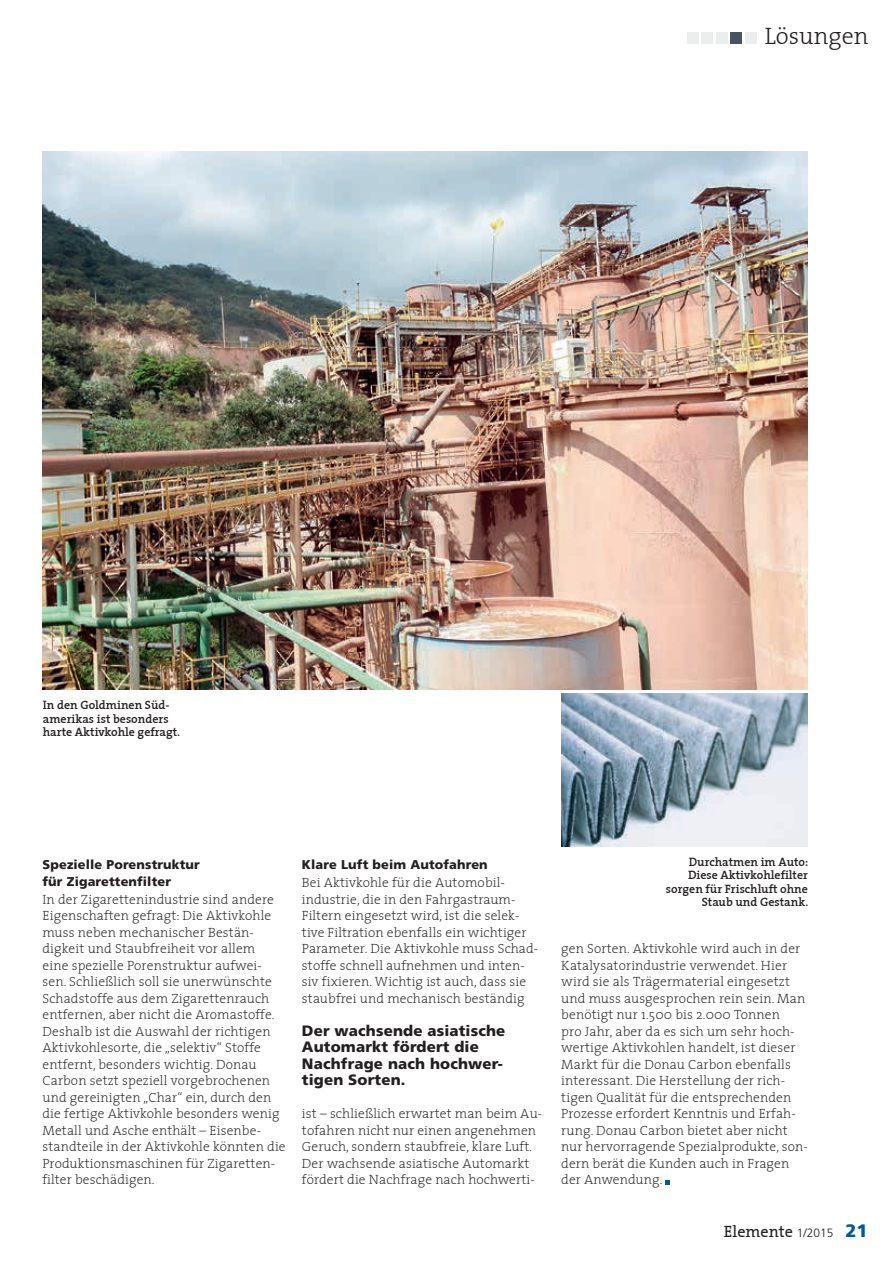
<style>
.page{position:relative;width:893px;height:1263px;background:#fff}
.page>*{position:absolute;margin:0;border:0;box-sizing:border-box;transform-origin:0 0}
.t1{font:24px "The Serif Light Plain";color:#231f20}
.t2{font:16.2px "The Serif Plain";color:#231f20}
.t3{font:900 15px/16.5px "Frutiger";letter-spacing:.01em;color:#231f20}
.t4{font:13.5px/16.5px "The Serif Extra Light Plain";letter-spacing:.01em;color:#231f20}
.t5{font:900 12.75px/16.5px "Frutiger";letter-spacing:.01em;color:#231f20}
.t6{font:12px/13.5px "The Serif Semi Bold Plain";color:#231f20}
.s1{font-family:"Frutiger";font-weight:300;font-size:12px}
.s2{font-family:"Frutiger";font-weight:900;font-size:18px;color:#00599b}
</style>
<div class="page">
<div style="left:687px;top:32px;width:12px;height:12px;background:#ebeeec"></div>
<div style="left:702px;top:32px;width:11px;height:12px;background:#ebeeec"></div>
<div style="left:716px;top:32px;width:11px;height:12px;background:#ebeeec"></div>
<div style="left:730px;top:32px;width:12px;height:12px;background:#49535f"></div>
<div style="left:745px;top:32px;width:11px;height:12px;background:#ebeeec"></div>
<img style="left:43px;top:151px;width:765px;height:538px">
<img style="left:561px;top:694px;width:247px;height:152px">
<svg style="left:665px;top:1180px;width:5px;height:4px"></svg>
<h1 class="t1" style="left:765px;top:16px;width:105px">Lösungen</h1>
<p class="t6" style="left:43px;top:698px;width:139px">In den Goldminen Süd&shy;amerikas ist besonders harte Aktivkohle gefragt.</p>
<p class="t5" style="left:43px;top:857px;width:159px">Spezielle Porenstruktur für Zigarettenfilter</p>
<p class="t4" style="left:43px;top:890px;width:245px">In der Zigarettenindustrie sind andere Eigenschaften gefragt: Die Aktivkohle muss neben mechanischer Bestän&shy;digkeit und Staubfreiheit vor allem<br>eine spezielle Porenstruktur aufwei&shy;sen. Schließlich soll sie unerwünschte Schadstoffe aus dem Zigarettenrauch entfernen, aber nicht die Aromastoffe.<br>Deshalb ist die Auswahl der richtigen Aktivkohlesorte, die „selektiv“ Stoffe entfernt, besonders wichtig. Donau Carbon setzt speziell vorgebrochenen und gereinigten „Char“ ein, durch den die fertige Aktivkohle besonders wenig Metall und Asche enthält – Eisenbe&shy;standteile in der Aktivkohle könnten die Produktionsmaschinen für Zigaretten&shy;filter beschädigen.</p>
<p class="t5" style="left:302px;top:857px;width:187px">Klare Luft beim Autofahren</p>
<p class="t4" style="left:302px;top:874px;width:238px">Bei Aktivkohle für die Automobil&shy;industrie, die in den Fahrgastraum-Filtern eingesetzt wird, ist die selek&shy;tive Filtration ebenfalls ein wichtiger Parameter. Die Aktivkohle muss Schad&shy;stoffe schnell aufnehmen und inten&shy;siv fixieren. Wichtig ist auch, dass sie staubfrei und mechanisch beständig</p>
<p class="t3" style="left:302px;top:1022px;width:205px">Der wachsende asiatische<br>Automarkt fördert die<br>Nachfrage nach hochwer&shy;tigen Sorten.</p>
<p class="t4" style="left:302px;top:1105px;width:242px">ist – schließlich erwartet man beim Au&shy;tofahren nicht nur einen angenehmen Geruch, sondern staubfreie, klare Luft.<br>Der wachsende asiatische Automarkt fördert die Nachfrage nach hochwerti-</p>
<p class="t6" style="left:666px;top:855px;width:144px;text-align:right">Durchatmen im Auto:<br>Diese Aktivkohlefilter sorgen für Frischluft ohne<br>Staub und Gestank.</p>
<p class="t4" style="left:561px;top:940px;width:248px">gen Sorten. Aktivkohle wird auch in der Katalysatorindustrie verwendet. Hier wird sie als Trägermaterial eingesetzt und muss ausgesprochen rein sein. Man benötigt nur 1.500 bis 2.000 Tonnen<br>pro Jahr, aber da es sich um sehr hoch&shy;wertige Aktivkohlen handelt, ist dieser Markt für die Donau Carbon ebenfalls interessant. Die Herstellung der rich&shy;tigen Qualität für die entsprechenden Prozesse erfordert Kenntnis und Erfah&shy;rung. Donau Carbon bietet aber nicht nur hervorragende Spezialprodukte, son&shy;dern berät die Kunden auch in Fragen der Anwendung.</p>
<p class="t2" style="left:724px;top:1218px;width:145px">Elemente <span class="s1">1/2015</span> <span class="s2">21</span></p>
</div>
